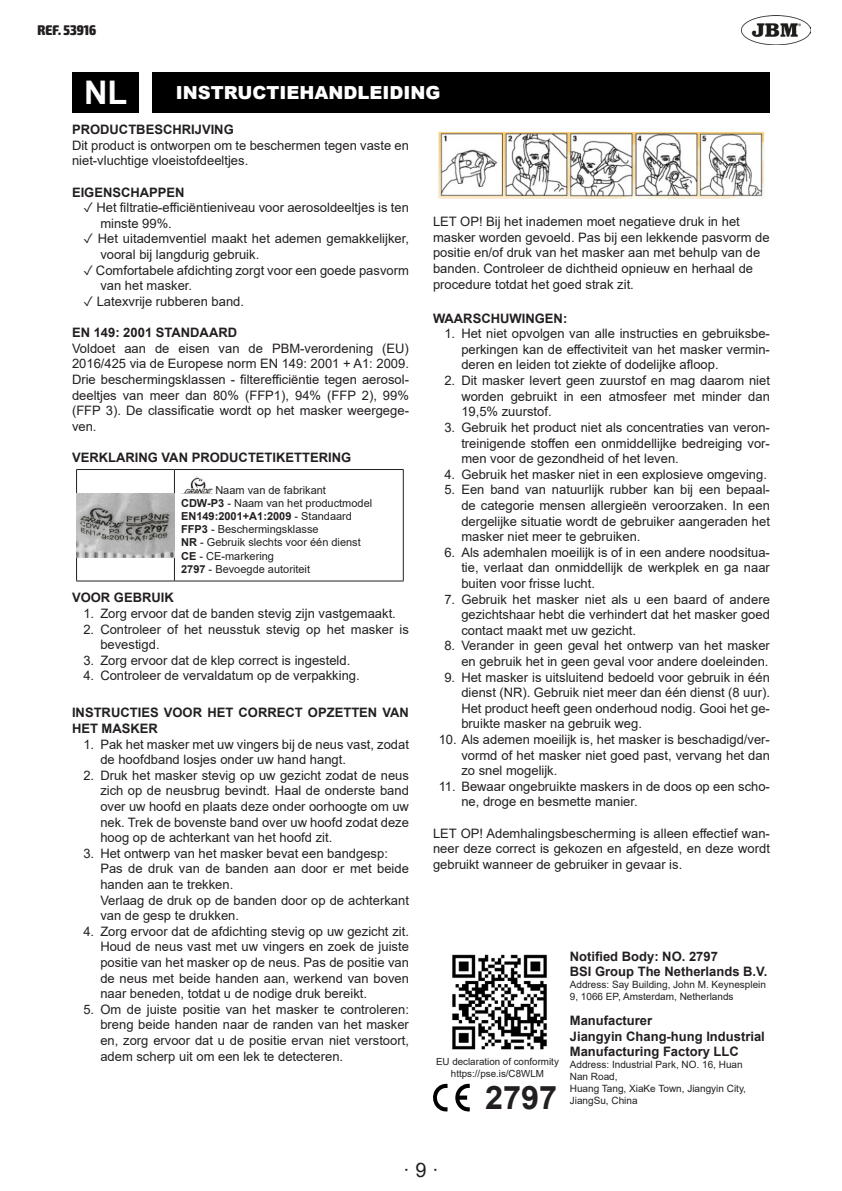
<style>
.page{position:relative;width:842px;height:1191px;background:#fff}
.page>*{position:absolute;margin:0;border:0;box-sizing:border-box;transform-origin:0 0}
.t1{font:700 32.6px "Arial";color:#fff}
.Estilo_de_párrafo_3{font:700 32.4px "Arial";color:#231f20}
.t2{font:20px "Arial";color:#231f20}
.t3{font:900 18px "Arial";color:#fff}
.t4{font:900 condensed 14px "Exo 2";color:#231f20}
.Estilo_de_párrafo_3-2{font:13px/15.6px "Arial";color:#231f20;text-align:justify}
.Estilo_de_párrafo_3-3{font:700 13px/15.6px "Arial";color:#231f20}
.Paràgraf{font:11px "Arial";color:#231f20}
.Paràgraf-2{font:700 11px "Arial";color:#231f20}
.Estilo_de_párrafo_3-4{font:10px/12px "Arial";color:#231f20}
.Estilo_de_párrafo_3-5{font:9.8px "Arial";color:#231f20}
.s1{font-weight:700}
.s2{font-weight:400}
</style>
<div class="page">
<img style="left:742px;top:16px;width:69px;height:28px">
<div style="left:72px;top:72px;width:67px;height:41px;background:#000"></div>
<div style="left:153px;top:72px;width:617px;height:41px;background:#000"></div>
<img style="left:438px;top:132px;width:327px;height:67px">
<hr style="left:76px;top:469px;width:98px;height:1px;background:#231f20">
<hr style="left:76px;top:470px;width:1px;height:111px;background:#231f20">
<hr style="left:174px;top:469px;width:229px;height:1px;background:#231f20">
<hr style="left:174px;top:470px;width:1px;height:111px;background:#231f20">
<hr style="left:403px;top:470px;width:1px;height:111px;background:#231f20">
<hr style="left:76px;top:580px;width:98px;height:1px;background:#231f20">
<hr style="left:174px;top:580px;width:229px;height:1px;background:#231f20">
<img style="left:77px;top:494px;width:97px;height:64px">
<img style="left:181px;top:476px;width:32px;height:18px">
<svg style="left:433px;top:1083px;width:37px;height:28px"></svg>
<img style="left:452px;top:954px;width:95px;height:96px">
<p class="t4" style="left:38px;top:21px;width:60px">REF. 53916</p>
<p class="t1" style="left:84px;top:69px;width:45px">NL</p>
<p class="t3" style="left:176px;top:80px;width:266px">INSTRUCTIEHANDLEIDING</p>
<p class="Estilo_de_párrafo_3-3" style="left:72px;top:122px;width:163px">PRODUCTBESCHRIJVING</p>
<p class="Estilo_de_párrafo_3-2" style="left:72px;top:137px;width:338px">Dit product is ontworpen om te beschermen tegen vaste en niet-vluchtige vloeistofdeeltjes.</p>
<p class="Estilo_de_párrafo_3-3" style="left:72px;top:184px;width:114px">EIGENSCHAPPEN</p>
<p class="Estilo_de_párrafo_3-2" style="left:100px;top:200px;width:310px;text-indent:-17px">✓ Het filtratie-efficiëntieniveau voor aerosoldeeltjes is ten minste 99%.</p>
<p class="Estilo_de_párrafo_3-2" style="left:100px;top:231px;width:310px;text-indent:-17px">✓ Het uitademventiel maakt het ademen gemakkelijker, vooral bij langdurig gebruik.</p>
<p class="Estilo_de_párrafo_3-2" style="left:100px;top:262px;width:310px;text-indent:-17px">✓ Comfortabele afdichting zorgt voor een goede pasvorm van het masker.</p>
<p class="Estilo_de_párrafo_3-2" style="left:83px;top:293px;width:162px">✓ Latexvrije rubberen band.</p>
<p class="Estilo_de_párrafo_3-3" style="left:72px;top:325px;width:167px">EN 149: 2001 STANDAARD</p>
<p class="Estilo_de_párrafo_3-2" style="left:72px;top:340px;width:338px">Voldoet aan de eisen van de PBM-verordening (EU)<br>2016/425 via de Europese norm EN 149: 2001 + A1: 2009.<br>Drie beschermingsklassen - filterefficiëntie tegen aerosol&shy;deeltjes van meer dan 80% (FFP1), 94% (FFP 2), 99% (FFP 3). De classificatie wordt op het masker weergege&shy;ven.</p>
<p class="Estilo_de_párrafo_3-3" style="left:72px;top:450px;width:281px">VERKLARING VAN PRODUCTETIKETTERING</p>
<p class="Estilo_de_párrafo_3-2" style="left:433px;top:214px;width:338px;text-align:left">LET OP! Bij het inademen moet negatieve druk in het masker worden gevoeld. Pas bij een lekkende pasvorm de positie en/of druk van het masker aan met behulp van de banden. Controleer de dichtheid opnieuw en herhaal de procedure totdat het goed strak zit.</p>
<p class="Estilo_de_párrafo_3-3" style="left:433px;top:310px;width:136px">WAARSCHUWINGEN:</p>
<p class="Estilo_de_párrafo_3-2" style="left:461px;top:326px;width:310px;text-indent:-17px">1. Het niet opvolgen van alle instructies en gebruiksbe&shy;perkingen kan de effectiviteit van het masker vermin&shy;deren en leiden tot ziekte of dodelijke afloop.</p>
<p class="Estilo_de_párrafo_3-2" style="left:461px;top:372px;width:310px;text-indent:-17px">2. Dit masker levert geen zuurstof en mag daarom niet worden gebruikt in een atmosfeer met minder dan 19,5% zuurstof.</p>
<p class="Estilo_de_párrafo_3-2" style="left:461px;top:419px;width:310px;text-indent:-17px">3. Gebruik het product niet als concentraties van veron&shy;treinigende stoffen een onmiddellijke bedreiging vor&shy;men voor de gezondheid of het leven.</p>
<p class="Estilo_de_párrafo_3-2" style="left:444px;top:466px;width:324px">4. Gebruik het masker niet in een explosieve omgeving.</p>
<p class="Estilo_de_párrafo_3-2" style="left:461px;top:482px;width:310px;text-indent:-17px">5. Een band van natuurlijk rubber kan bij een bepaal&shy;de categorie mensen allergieën veroorzaken. In een dergelijke situatie wordt de gebruiker aangeraden het masker niet meer te gebruiken.</p>
<p class="Estilo_de_párrafo_3-2" style="left:461px;top:544px;width:310px;text-indent:-17px">6. Als ademhalen moeilijk is of in een andere noodsitua&shy;tie, verlaat dan onmiddellijk de werkplek en ga naar buiten voor frisse lucht.</p>
<p class="Estilo_de_párrafo_3-2" style="left:461px;top:591px;width:310px;text-indent:-17px">7. Gebruik het masker niet als u een baard of andere gezichtshaar hebt die verhindert dat het masker goed contact maakt met uw gezicht.</p>
<p class="Estilo_de_párrafo_3-2" style="left:444px;top:638px;width:327px;text-align:right">8. Verander in geen geval het ontwerp van het masker en gebruik het in geen geval voor andere doeleinden.</p>
<p class="Estilo_de_párrafo_3-2" style="left:461px;top:669px;width:310px;text-indent:-17px">9. Het masker is uitsluitend bedoeld voor gebruik in één dienst (NR). Gebruik niet meer dan één dienst (8 uur).<br>Het product heeft geen onderhoud nodig. Gooi het ge&shy;bruikte masker na gebruik weg.</p>
<p class="Estilo_de_párrafo_3-2" style="left:461px;top:731px;width:310px;text-indent:-23px">10. Als ademen moeilijk is, het masker is beschadigd/ver&shy;vormd of het masker niet goed past, vervang het dan zo snel mogelijk.</p>
<p class="Estilo_de_párrafo_3-2" style="left:461px;top:778px;width:310px;text-indent:-23px">11. Bewaar ongebruikte maskers in de doos op een scho&shy;ne, droge en besmette manier.</p>
<p class="Estilo_de_párrafo_3-2" style="left:433px;top:825px;width:338px">LET OP! Ademhalingsbescherming is alleen effectief wan&shy;neer deze correct is gekozen en afgesteld, en deze wordt gebruikt wanneer de gebruiker in gevaar is.</p>
<p class="Paràgraf" style="left:215px;top:482px;width:112px">Naam van de fabrikant</p>
<p class="Paràgraf" style="left:181px;top:495px;width:193px"><span class="s1">CDW-P3</span> - Naam van het productmodel</p>
<p class="Paràgraf-2" style="left:181px;top:508px;width:172px">EN149:2001+A1:2009 <span class="s2">- Standaard</span></p>
<p class="Paràgraf" style="left:181px;top:522px;width:139px"><span class="s1">FFP3</span> - Beschermingsklasse</p>
<p class="Paràgraf" style="left:181px;top:535px;width:181px"><span class="s1">NR</span> - Gebruik slechts voor één dienst</p>
<p class="Paràgraf" style="left:181px;top:548px;width:94px"><span class="s1">CE</span> - CE-markering</p>
<p class="Paràgraf" style="left:181px;top:561px;width:131px"><span class="s1">2797</span> - Bevoegde autoriteit</p>
<p class="Estilo_de_párrafo_3-3" style="left:72px;top:590px;width:103px">VOOR GEBRUIK</p>
<p class="Estilo_de_párrafo_3-2" style="left:83px;top:605px;width:314px">1. Zorg ervoor dat de banden stevig zijn vastgemaakt.</p>
<p class="Estilo_de_párrafo_3-2" style="left:100px;top:621px;width:310px;text-indent:-17px">2. Controleer of het neusstuk stevig op het masker is bevestigd.</p>
<p class="Estilo_de_párrafo_3-2" style="left:83px;top:652px;width:268px">3. Zorg ervoor dat de klep correct is ingesteld.</p>
<p class="Estilo_de_párrafo_3-2" style="left:83px;top:668px;width:278px">4. Controleer de vervaldatum op de verpakking.</p>
<p class="Estilo_de_párrafo_3-3" style="left:72px;top:705px;width:338px">INSTRUCTIES VOOR HET CORRECT OPZETTEN VAN<br>HET MASKER</p>
<p class="Estilo_de_párrafo_3-2" style="left:100px;top:736px;width:310px;text-indent:-17px">1. Pak het masker met uw vingers bij de neus vast, zodat de hoofdband losjes onder uw hand hangt.</p>
<p class="Estilo_de_párrafo_3-2" style="left:100px;top:767px;width:310px;text-indent:-17px">2. Druk het masker stevig op uw gezicht zodat de neus zich op de neusbrug bevindt. Haal de onderste band over uw hoofd en plaats deze onder oorhoogte om uw nek. Trek de bovenste band over uw hoofd zodat deze hoog op de achterkant van het hoofd zit.</p>
<p class="Estilo_de_párrafo_3-2" style="left:83px;top:845px;width:306px">3. Het ontwerp van het masker bevat een bandgesp:</p>
<p class="Estilo_de_párrafo_3-2" style="left:100px;top:861px;width:310px">Pas de druk van de banden aan door er met beide handen aan te trekken.</p>
<p class="Estilo_de_párrafo_3-2" style="left:100px;top:892px;width:310px">Verlaag de druk op de banden door op de achterkant van de gesp te drukken.</p>
<p class="Estilo_de_párrafo_3-2" style="left:100px;top:923px;width:310px;text-indent:-17px">4. Zorg ervoor dat de afdichting stevig op uw gezicht zit.<br>Houd de neus vast met uw vingers en zoek de juiste positie van het masker op de neus. Pas de positie van de neus met beide handen aan, werkend van boven naar beneden, totdat u de nodige druk bereikt.</p>
<p class="Estilo_de_párrafo_3-2" style="left:100px;top:1001px;width:310px;text-indent:-17px">5. Om de juiste positie van het masker te controleren: breng beide handen naar de randen van het masker en, zorg ervoor dat u de positie ervan niet verstoort, adem scherp uit om een lek te detecteren.</p>
<p class="Estilo_de_párrafo_3-3" style="left:570px;top:948px;width:150px">Notified Body: NO. 2797</p>
<p class="Estilo_de_párrafo_3-3" style="left:570px;top:964px;width:199px">BSI Group The Netherlands B.V.</p>
<p class="Estilo_de_párrafo_3-4" style="left:570px;top:979px;width:198px">Address: Say Building, John M. Keynesplein</p>
<p class="Estilo_de_párrafo_3-4" style="left:570px;top:991px;width:165px">9, 1066 EP, Amsterdam, Netherlands</p>
<p class="Estilo_de_párrafo_3-3" style="left:570px;top:1012px;width:84px">Manufacturer</p>
<p class="Estilo_de_párrafo_3-3" style="left:570px;top:1028px;width:197px">Jiangyin Chang-hung Industrial</p>
<p class="Estilo_de_párrafo_3-3" style="left:570px;top:1044px;width:171px">Manufacturing Factory LLC</p>
<p class="Estilo_de_párrafo_3-4" style="left:570px;top:1058px;width:174px">Address: Industrial Park, NO. 16, Huan<br>Nan Road,</p>
<p class="Estilo_de_párrafo_3-4" style="left:570px;top:1082px;width:178px">Huang Tang, XiaKe Town, Jiangyin City,</p>
<p class="Estilo_de_párrafo_3-5" style="left:436px;top:1054px;width:124px">EU declaration of conformity</p>
<p class="Estilo_de_párrafo_3-5" style="left:451px;top:1066px;width:95px">https://pse.is/C8WLM</p>
<p class="Estilo_de_párrafo_3" style="left:485px;top:1075px;width:74px">2797</p>
<p class="Estilo_de_párrafo_3-4" style="left:570px;top:1094px;width:69px">JiangSu, China</p>
<h3 class="t2" style="left:403px;top:1156px;width:37px">· 9 ·</h3>
</div>
